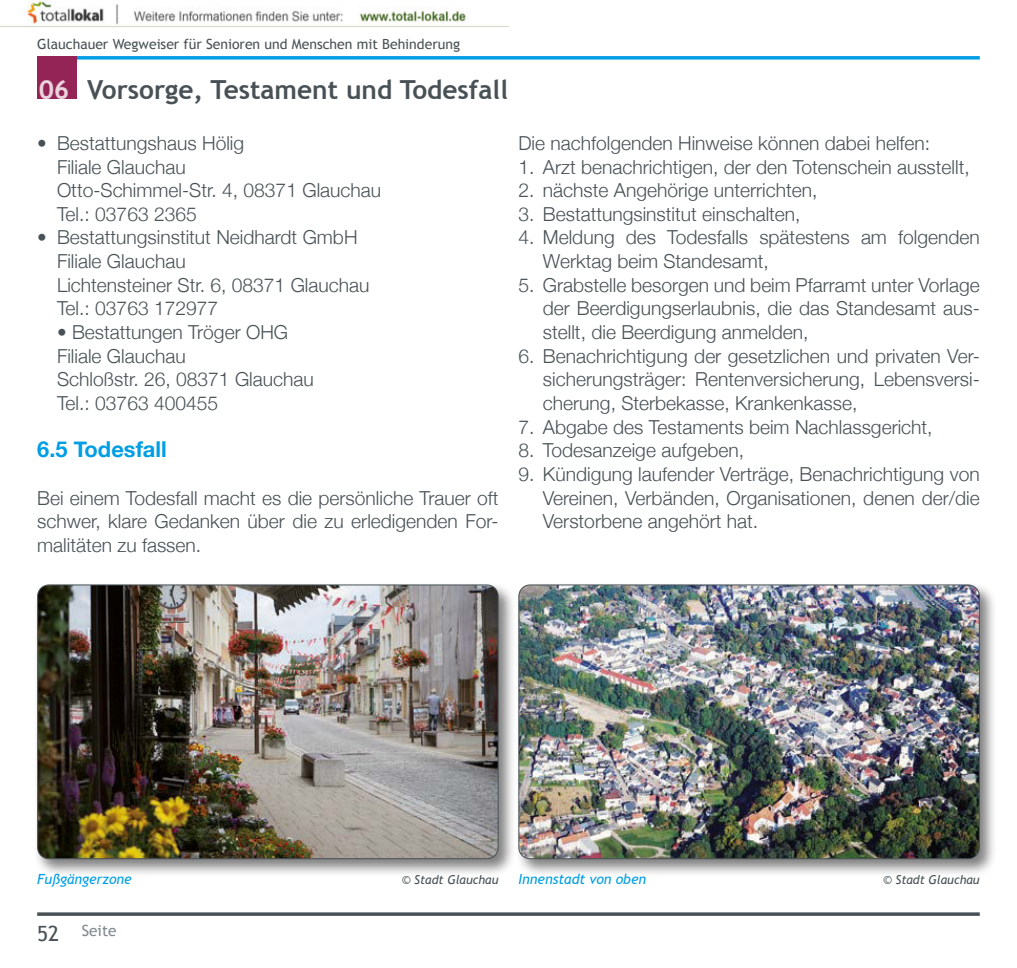
<style>
.page{position:relative;width:1017px;height:968px;background:#fff}
.page>*{position:absolute;margin:0;border:0;box-sizing:border-box;transform-origin:0 0}
.t1{font:700 26.25px "Trebuchet MS";color:#485156}
.t2{font:700 21.88px "Helvetica Neue";color:#009ee4}
.t3{font:300 19.25px/23.6px "Helvetica Neue";color:#485156}
.t4{font:15.4px "Trebuchet MS";color:#80898f}
.t5{font:14px "Trebuchet MS";color:#485156}
.t6{font:italic 14px "Trebuchet MS";color:#009ee4}
.t7{font:italic 12.25px "Trebuchet MS";color:#485156}
.s1{color:#fff}
.s2{font-size:21px;color:#485156}
</style>
<div class="page">
<hr style="left:37px;top:912px;width:943px;height:3px;background:#485156">
<svg style="left:76px;top:56px;width:904px;height:4px;background:#1fa9e6"></svg>
<div style="left:37px;top:56px;width:39px;height:43px;background:#952456"></div>
<div style="left:34px;top:581px;width:482px;height:295px;background:#000;opacity:.5"></div>
<img style="left:38px;top:585px;width:460px;height:273px">
<div style="left:37px;top:584px;width:462px;height:275px;border:1px solid #485156;border-radius:11px"></div>
<div style="left:515px;top:581px;width:483px;height:295px;background:#000;opacity:.5"></div>
<img style="left:519px;top:585px;width:460px;height:273px">
<div style="left:518px;top:584px;width:462px;height:275px;border:1px solid #485156;border-radius:11px"></div>
<img style="left:0;top:0;width:508px;height:27px">
<p class="t5" style="left:37px;top:38px;width:424px">Glauchauer Wegweiser für Senioren und Menschen mit Behinderung</p>
<h1 class="t1" style="left:38px;top:79px;width:471px"><span class="s1">06</span> Vorsorge, Testament und Todesfall</h1>
<p class="t3" style="left:57px;top:131px;width:326px;text-indent:-20px">• Bestattungshaus Hölig<br>Filiale Glauchau<br>Otto-Schimmel-Str. 4, 08371 Glauchau<br>Tel.: 03763 2365</p>
<p class="t3" style="left:57px;top:226px;width:314px;text-indent:-20px">• Bestattungsinstitut Neidhardt GmbH<br>Filiale Glauchau<br>Lichtensteiner Str. 6, 08371 Glauchau<br>Tel.: 03763 172977</p>
<p class="t3" style="left:57px;top:320px;width:258px">• Bestattungen Tröger OHG<br>Filiale Glauchau<br>Schloßstr. 26, 08371 Glauchau<br>Tel.: 03763 400455</p>
<p class="t2" style="left:37px;top:432px;width:131px">6.5 Todesfall</p>
<p class="t3" style="left:37px;top:486px;width:463px;text-align:justify">Bei einem Todesfall macht es die persönliche Trauer oft schwer, klare Gedanken über die zu erledigenden For&shy;malitäten zu fassen.</p>
<p class="t3" style="left:518px;top:131px;width:413px">Die nachfolgenden Hinweise können dabei helfen:</p>
<p class="t3" style="left:518px;top:155px;width:453px">1. Arzt benachrichtigen, der den Totenschein ausstellt,</p>
<p class="t3" style="left:518px;top:177px;width:301px">2. nächste Angehörige unterrichten,</p>
<p class="t3" style="left:518px;top:201px;width:284px">3. Bestattungsinstitut einschalten,</p>
<p class="t3" style="left:543px;top:226px;width:438px;text-indent:-24px">4. Meldung des Todesfalls spätestens am folgenden<br>Werktag beim Standesamt,</p>
<p class="t3" style="left:543px;top:273px;width:438px;text-align:justify;text-indent:-24px">5. Grabstelle besorgen und beim Pfarramt unter Vorlage der Beerdigungserlaubnis, die das Standesamt aus&shy;stellt, die Beerdigung anmelden,</p>
<p class="t3" style="left:543px;top:344px;width:438px;text-align:justify;text-indent:-24px">6. Benachrichtigung der gesetzlichen und privaten Ver&shy;sicherungsträger: Rentenversicherung, Lebensversi&shy;cherung, Sterbekasse, Krankenkasse,</p>
<p class="t3" style="left:518px;top:415px;width:416px">7. Abgabe des Testaments beim Nachlassgericht,</p>
<p class="t3" style="left:518px;top:437px;width:227px">8. Todesanzeige aufgeben,</p>
<p class="t3" style="left:543px;top:460px;width:438px;text-align:justify;text-indent:-24px">9. Kündigung laufender Verträge, Benachrichtigung von Vereinen, Verbänden, Organisationen, denen der/die Verstorbene angehört hat.</p>
<p class="t6" style="left:37px;top:873px;width:96px">Fußgängerzone</p>
<p class="t7" style="left:402px;top:874px;width:98px">© Stadt Glauchau</p>
<p class="t6" style="left:518px;top:873px;width:129px">Innenstadt von oben</p>
<p class="t7" style="left:883px;top:874px;width:98px">© Stadt Glauchau</p>
<p class="t4" style="left:37px;top:924px;width:81px"><span class="s2">52</span> Seite</p>
</div>
